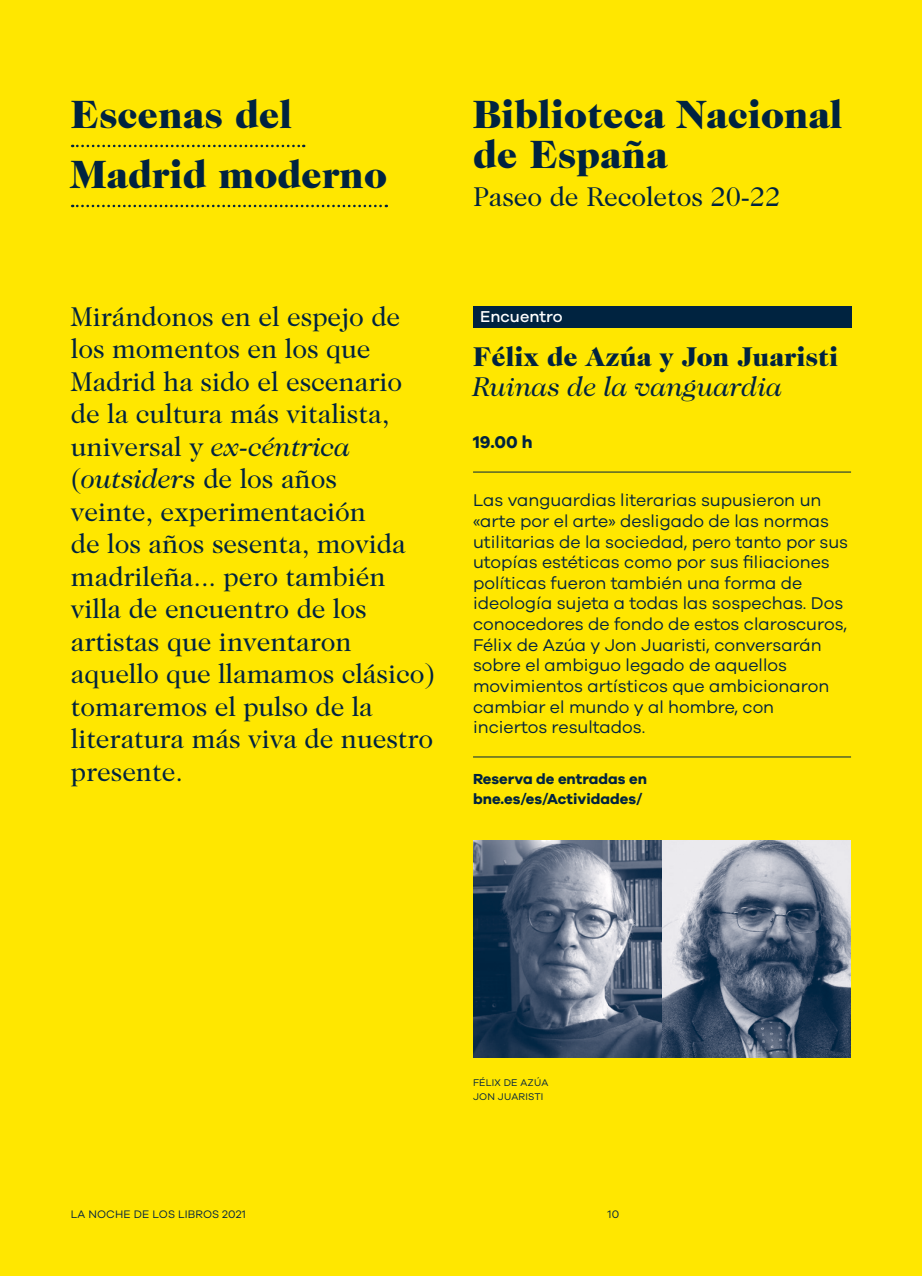
<style>
.page{position:relative;width:922px;height:1276px;background:#fff}
.page>*{position:absolute;margin:0;border:0;box-sizing:border-box;transform-origin:0 0}
.GENERAL_Cabeceras_N1{font:900 40px/60px "Caslon 224 Std";color:#002340}
.GENERAL_Intro_1{font:27.5px/32.5px "Caslon 224 Std";letter-spacing:-.005em;color:#002340}
.ACTIVIDADES_Título_N{font:900 27.5px "Caslon 224 Std";color:#002340}
.ACTIVIDADES_Título_N-2{font:27.5px "Caslon 224 Std";letter-spacing:-.005em;color:#002340}
.ACTIVIDADES_Título_N-3{font:italic 27.5px "Caslon 224 Std";letter-spacing:-.005em;color:#002340}
.ACTIVIDADES_Texto_Ba{font:17.5px/20.5px "Galano Grotesque";color:#002340}
.ACTIVIDADES_21_Hora{font:700 17.5px "Galano Grotesque";color:#002340}
.ACTIVIDADES_Listón{font:500 16.25px "Galano Grotesque";color:#fff}
.ACTIVIDADES_Condicio{font:700 15px/20px "Galano Grotesque";color:#002340}
.t1{font:11.25px "Galano Grotesque";letter-spacing:.01em;color:#002340}
.ACTIVIDADES_Pie{font:10px "Galano Grotesque";letter-spacing:.02em;color:#002340}
.s1{font-style:italic}
</style>
<div class="page">
<div style="left:0;top:0;width:921px;height:1276px;background:#ffe700"></div>
<div style="left:473px;top:305px;width:377px;height:22px;background:#002340"></div>
<hr style="left:473px;top:471px;width:377px;height:1px;background:#002340">
<hr style="left:473px;top:756px;width:377px;height:1px;background:#002340">
<img style="left:473px;top:840px;width:187px;height:217px">
<img style="left:662px;top:840px;width:187px;height:217px">
<svg style="left:72px;top:145px;width:232px;height:2px"></svg>
<svg style="left:72px;top:205px;width:315px;height:2px"></svg>
<p class="GENERAL_Cabeceras_N1" style="left:71px;top:85px;width:317px">Escenas del<br>Madrid moderno</p>
<p class="GENERAL_Cabeceras_N1" style="left:473px;top:95px;width:371px;line-height:40px">Biblioteca Nacional de España</p>
<p class="ACTIVIDADES_Título_N-2" style="left:473px;top:180px;width:309px">Paseo de Recoletos 20-22</p>
<p class="GENERAL_Intro_1" style="left:71px;top:300px;width:365px">Mirándonos en el espejo de los momentos en los que<br>Madrid ha sido el escenario de la cultura más vitalista, universal y <span class="s1">ex-céntrica </span>(<span class="s1">outsiders</span> de los años<br>veinte, experimentación<br>de los años sesenta, movida madrileña... pero también villa de encuentro de los artistas que inventaron aquello que llamamos clásico) tomaremos el pulso de la literatura más viva de nuestro presente.</p>
<p class="ACTIVIDADES_Listón" style="left:480px;top:306px;width:84px">Encuentro</p>
<p class="ACTIVIDADES_Título_N" style="left:473px;top:340px;width:366px">Félix de Azúa y Jon Juaristi</p>
<p class="ACTIVIDADES_Título_N-3" style="left:473px;top:371px;width:311px">Ruinas de la vanguardia</p>
<p class="ACTIVIDADES_21_Hora" style="left:473px;top:431px;width:61px">19.00 h</p>
<p class="ACTIVIDADES_Texto_Ba" style="left:473px;top:489px;width:376px">Las vanguardias literarias supusieron un «arte por el arte» desligado de las normas utilitarias de la sociedad, pero tanto por sus utopías estéticas como por sus filiaciones políticas fueron también una forma de ideología sujeta a todas las sospechas. Dos conocedores de fondo de estos claroscuros, Félix de Azúa y Jon Juaristi, conversarán sobre el ambiguo legado de aquellos movimientos artísticos que ambicionaron cambiar el mundo y al hombre, con inciertos resultados.</p>
<p class="ACTIVIDADES_Condicio" style="left:473px;top:768px;width:175px">Reserva de entradas en bne.es/es/Actividades/</p>
<p class="ACTIVIDADES_Pie" style="left:473px;top:1076px;width:77px">FÉLIX DE AZÚA</p>
<p class="ACTIVIDADES_Pie" style="left:473px;top:1090px;width:72px">JON JUARISTI</p>
<p class="t1" style="left:71px;top:1207px;width:176px">LA NOCHE DE LOS LIBROS 2021</p>
<p class="t1" style="left:607px;top:1207px;width:13px">10</p>
</div>
